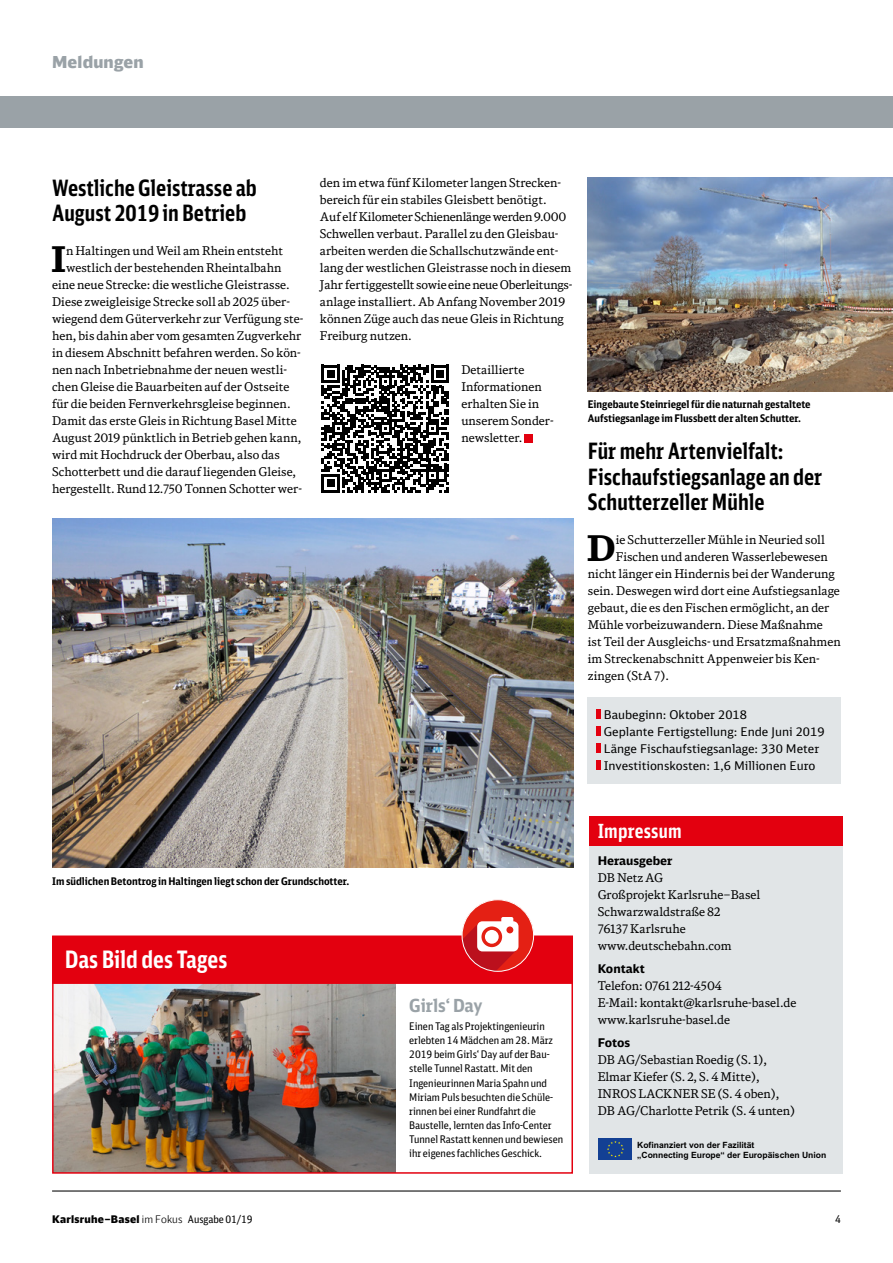
<style>
.page{position:relative;width:893px;height:1263px;background:#fff}
.page>*{position:absolute;margin:0;border:0;box-sizing:border-box;transform-origin:0 0}
.t1{font:700 35.4px "DB News";color:#000}
.t2{font:700 24px "DB Sans Comp";color:#fff}
.t3{font:700 22.5px/25.5px "DB Sans Comp";color:#000}
.t4{font:700 19.5px "DB Sans Comp";letter-spacing:.01em;color:#fff}
.t5{font:700 18px "DB Sans Cond";color:#9aa2a7}
.t6{font:900 16.5px "DB Head";letter-spacing:.015em;color:#9aa2a7}
.t7{font:12px/17px "DB News";color:#000}
.t8{font:12px/17px "DB Sans";color:#000}
.t9{font:700 12px "DB Sans";color:#000}
.t10{font:10.5px/14.1px "DB Sans Cond";color:#000}
.t11{font:700 10.5px/14.1px "DB Sans Cond";color:#000}
.t12{font:900 10.5px "DB Head";letter-spacing:.025em;color:#000}
.t13{font:700 8.55px/9.8px "Arial";color:#000}
.s1{font-weight:300}
.s2{font-family:"DB Sans Cond";font-weight:400}
</style>
<div class="page">
<div style="left:588px;top:697px;width:253px;height:87px;background:#e1e5e7"></div>
<hr style="left:52px;top:1190px;width:789px;height:1px;background:#000">
<div style="left:589px;top:816px;width:253px;height:358px;background:#e1e5e7"></div>
<div style="left:589px;top:816px;width:253px;height:30px;background:#e3000f"></div>
<img style="left:55px;top:984px;width:341px;height:187px">
<div style="left:52px;top:936px;width:521px;height:48px;background:#e3000f"></div>
<div style="left:52px;top:935px;width:521px;height:239px;border:2px solid #e3000f"></div>
<div style="left:462px;top:899px;width:72px;height:73px;background:#e42014;border-radius:50%"></div>
<svg style="left:462px;top:917px;width:56px;height:52px"></svg>
<div style="left:462px;top:899px;width:72px;height:73px;border:1px solid #fff;border-radius:50%"></div>
<div style="left:524px;top:434px;width:9px;height:8px;background:#e3000f"></div>
<img style="left:52px;top:519px;width:521px;height:348px">
<svg style="left:596px;top:709px;width:4px;height:9px"></svg>
<hr style="left:596px;top:726px;width:4px;height:10px;background:#e3000f">
<hr style="left:596px;top:743px;width:4px;height:10px;background:#e3000f">
<hr style="left:596px;top:760px;width:4px;height:10px;background:#e3000f">
<img style="left:588px;top:177px;width:305px;height:214px">
<div style="left:599px;top:1138px;width:33px;height:22px;background:#134094"></div>
<svg style="left:607px;top:1141px;width:17px;height:16px"></svg>
<svg style="left:322px;top:365px;width:127px;height:127px"></svg>
<div style="left:0;top:96px;width:893px;height:32px;background:#9aa2a7"></div>
<h3 class="t6" style="left:52px;top:51px;width:93px">Meldungen</h3>
<h3 class="t3" style="left:52px;top:174px;width:206px">Westliche Gleistrasse ab<br>August 2019 in Betrieb</h3>
<h1 class="t1" style="left:51px;top:237px;width:17px">I</h1>
<p class="t7" style="left:66px;top:242px;width:219px">n Haltingen und Weil am Rhein entsteht</p>
<p class="t7" style="left:66px;top:259px;width:217px">westlich der bestehenden Rheintalbahn</p>
<p class="t7" style="left:52px;top:276px;width:239px">eine neue Strecke: die westliche Gleistrasse.</p>
<p class="t7" style="left:52px;top:293px;width:239px">Diese zweigleisige Strecke soll ab 2025 über-</p>
<p class="t7" style="left:52px;top:310px;width:253px">wiegend dem Güterverkehr zur Verfügung ste-</p>
<p class="t7" style="left:52px;top:327px;width:251px">hen, bis dahin aber vom gesamten Zugverkehr</p>
<p class="t7" style="left:52px;top:344px;width:250px">in diesem Abschnitt befahren werden. So kön-</p>
<p class="t7" style="left:52px;top:361px;width:236px">nen nach Inbetriebnahme der neuen westli-</p>
<p class="t7" style="left:52px;top:378px;width:239px">chen Gleise die Bauarbeiten auf der Ostseite</p>
<p class="t7" style="left:52px;top:395px;width:240px">für die beiden Fernverkehrsgleise beginnen.</p>
<p class="t7" style="left:52px;top:412px;width:246px">Damit das erste Gleis in Richtung Basel Mitte</p>
<p class="t7" style="left:52px;top:429px;width:251px">August 2019 pünktlich in Betrieb gehen kann,</p>
<p class="t7" style="left:52px;top:446px;width:229px">wird mit Hochdruck der Oberbau, also das</p>
<p class="t7" style="left:52px;top:463px;width:246px">Schotterbett und die darauf liegenden Gleise,</p>
<p class="t7" style="left:52px;top:480px;width:251px">hergestellt. Rund 12.750 Tonnen Schotter wer-</p>
<p class="t7" style="left:320px;top:174px;width:254px">den im etwa fünf Kilometer langen Strecken&shy;bereich für ein stabiles Gleisbett benötigt.<br>Auf elf Kilometer Schienenlänge werden 9.000<br>Schwellen verbaut. Parallel zu den Gleisbau&shy;arbeiten werden die Schallschutzwände ent&shy;lang der westlichen Gleistrasse noch in diesem Jahr fertiggestellt sowie eine neue Oberleitungs&shy;anlage installiert. Ab Anfang November 2019 können Züge auch das neue Gleis in Richtung Freiburg nutzen.</p>
<p class="t7" style="left:461px;top:361px;width:94px">Detaillierte<br>Informationen erhalten Sie in unserem Sonder&shy;newsletter.</p>
<p class="t11" style="left:588px;top:397px;width:224px">Eingebaute Steinriegel für die naturnah gestaltete<br>Aufstiegsanlage im Flussbett der alten Schutter.</p>
<h3 class="t3" style="left:588px;top:438px;width:236px">Für mehr Artenvielfalt:<br>Fischaufstiegsanlage an der<br>Schutterzeller Mühle</h3>
<h1 class="t1" style="left:587px;top:526px;width:31px">D</h1>
<p class="t7" style="left:616px;top:531px;width:211px">ie Schutterzeller Mühle in Neuried soll</p>
<p class="t7" style="left:616px;top:548px;width:213px">Fischen und anderen Wasserlebewesen</p>
<p class="t7" style="left:588px;top:565px;width:249px">nicht länger ein Hindernis bei der Wanderung</p>
<p class="t7" style="left:588px;top:582px;width:254px">sein. Deswegen wird dort eine Aufstiegsanlage</p>
<p class="t7" style="left:588px;top:599px;width:243px">gebaut, die es den Fischen ermöglicht, an der</p>
<p class="t7" style="left:588px;top:616px;width:237px">Mühle vorbeizuwandern. Diese Maßnahme</p>
<p class="t7" style="left:588px;top:633px;width:254px">ist Teil der Ausgleichs- und Ersatzmaßnahmen</p>
<p class="t7" style="left:588px;top:650px;width:233px">im Streckenabschnitt Appenweier bis Ken-</p>
<p class="t7" style="left:588px;top:667px;width:83px">zingen (StA 7).</p>
<p class="t8" style="left:604px;top:705px;width:222px">Baubeginn: Oktober 2018<br>Geplante Fertigstellung: Ende Juni 2019<br>Länge Fischaufstiegsanlage: 330 Meter Investitionskosten: 1,6 Millionen Euro</p>
<p class="t11" style="left:52px;top:873px;width:299px">Im südlichen Betontrog in Haltingen liegt schon der Grundschotter.</p>
<h2 class="t2" style="left:65px;top:945px;width:164px">Das Bild des Tages</h2>
<h3 class="t5" style="left:409px;top:994px;width:75px">Girls‘ Day</h3>
<p class="t10" style="left:409px;top:1019px;width:155px">Einen Tag als Projektingenieurin erlebten 14 Mädchen am 28. März 2019 beim Girls‘ Day auf der Bau&shy;stelle Tunnel Rastatt. Mit den Ingenieurinnen Maria Spahn und Miriam Puls besuchten die Schüle&shy;rinnen bei einer Rundfahrt die Baustelle, lernten das Info-Center Tunnel Rastatt kennen und bewiesen ihr eigenes fachliches Geschick.</p>
<h3 class="t4" style="left:598px;top:819px;width:86px">Impressum</h3>
<p class="t9" style="left:598px;top:853px;width:76px">Herausgeber</p>
<p class="t7" style="left:598px;top:869px;width:164px">DB Netz AG<br>Großprojekt Karlsruhe–Basel<br>Schwarzwaldstraße 82<br>76137 Karlsruhe www.deutschebahn.com</p>
<p class="t9" style="left:598px;top:961px;width:49px">Kontakt</p>
<p class="t7" style="left:598px;top:977px;width:200px">Telefon: 0761 212-4504<br>E-Mail: kontakt@karlsruhe-basel.de www.karlsruhe-basel.de</p>
<p class="t9" style="left:598px;top:1035px;width:34px">Fotos</p>
<p class="t7" style="left:598px;top:1051px;width:199px">DB AG/Sebastian Roedig (S. 1),<br>Elmar Kiefer (S. 2, S. 4 Mitte),<br>INROS LACKNER SE (S. 4 oben),<br>DB AG/Charlotte Petrik (S. 4 unten)</p>
<p class="t13" style="left:637px;top:1140px;width:191px">Kofinanziert von der Fazilität<br>„Connecting Europe“ der Europäischen Union</p>
<p class="t12" style="left:52px;top:1212px;width:202px">Karlsruhe–Basel <span class="s1">im Fokus</span> <span class="s2">Ausgabe 01/19</span></p>
<p class="t10" style="left:835px;top:1211px;width:7px">4</p>
</div>
